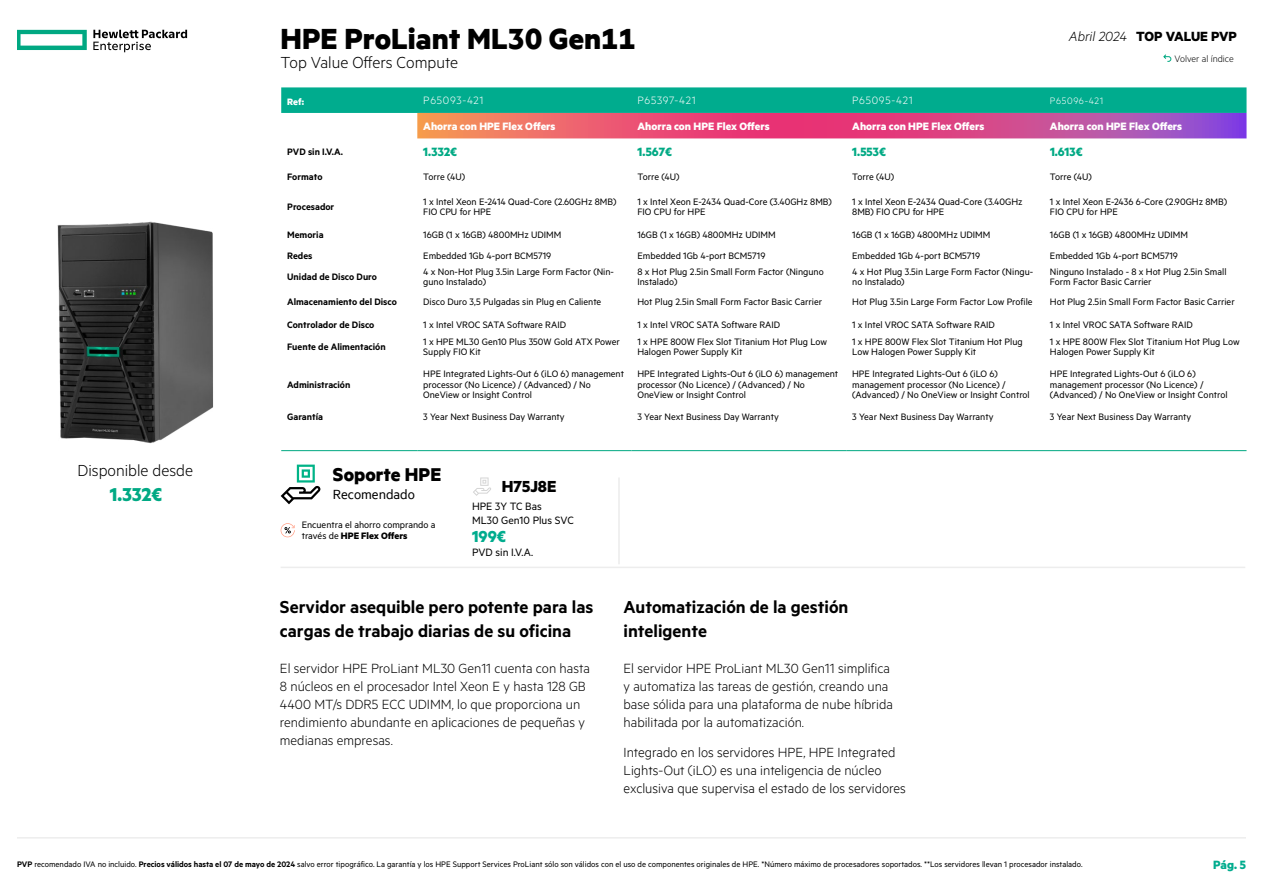
<style>
.page{position:relative;width:1263px;height:893px;background:#fff}
.page>*{position:absolute;margin:0;border:0;box-sizing:border-box;transform-origin:0 0}
.t1{font:700 33px "Metric HPE";color:#000}
.t2{font:700 21px "Metric HPE";color:#000}
.t3{font:700 21px "Metric";color:#00a984}
.t4{font:600 19.5px/23.4px "Metric";color:#000}
.t5{font:300 18px "Metric";color:#000}
.t6{font:700 18px "Metric";color:#000}
.t7{font:700 18px "Metric";color:#00ac8e}
.t8{font:300 15px/18px "Metric";color:#000}
.t9{font:300 15px/18px "Metric HPE";color:#000}
.t10{font:700 15px "Metric";letter-spacing:-.01em;color:#000}
.t11{font:15px "Metric HPE";color:#000}
.t12{font:700 13.5px "Metric";color:#00a984}
.t13{font:700 13.5px "Metric";color:#00ac8e}
.t14{font:700 12px "Metric";color:#fff}
.t15{font:12px/13.5px "Metric";color:#000}
.t16{font:300 12px "Metric";letter-spacing:.06em;color:#fff}
.t17{font:10.5px/10.5px "Metric";color:#000}
.t18{font:600 10.5px "Metric";color:#000}
.t19{font:300 10.5px "Metric";color:#000}
.t20{font:300 10.5px "Metric";letter-spacing:.06em;color:#fff}
.t21{font:700 10.5px "Metric HPE";color:#fff}
.t22{font:9px "Metric";color:#000}
.s1{font-weight:300;font-style:italic}
.s2{font-weight:700}
.s3{font-weight:600}
</style>
<div class="page">
<svg style="left:17px;top:30px;width:70px;height:20px"></svg>
<svg style="left:93px;top:30px;width:94px;height:22px"></svg>
<svg style="left:1163px;top:54px;width:9px;height:8px"></svg>
<svg style="left:281px;top:465px;width:39px;height:39px"></svg>
<hr style="left:281px;top:567px;width:964px;height:1px;background:#ededed">
<svg style="left:281px;top:523px;width:14px;height:14px"></svg>
<hr style="left:17px;top:837px;width:1229px;height:2px;background:#ededed">
<img style="left:57px;top:221px;width:157px;height:223px">
<svg style="left:281px;top:87px;width:965px;height:51px;background:#6f8c93"></svg>
<hr style="left:281px;top:450px;width:136px;height:1px;background:#00a882">
<hr style="left:417px;top:450px;width:214px;height:1px;background:#00a882">
<hr style="left:631px;top:450px;width:215px;height:1px;background:#00a882">
<hr style="left:846px;top:450px;width:198px;height:1px;background:#00a882">
<hr style="left:1044px;top:450px;width:202px;height:1px;background:#00a882">
<svg style="left:473px;top:477px;width:18px;height:19px"></svg>
<hr style="left:618px;top:477px;width:2px;height:87px;background:#b5b4b4">
<h1 class="t1" style="left:281px;top:19px;width:356px">HPE ProLiant ML30 Gen11</h1>
<h3 class="t5" style="left:281px;top:52px;width:179px">Top Value Offers Compute</h3>
<h3 class="t10" style="left:1069px;top:27px;width:170px"><span class="s1">Abril 2024</span> TOP VALUE PVP</h3>
<p class="t19" style="left:1174px;top:53px;width:61px">Volver al índice</p>
<h3 class="t5" style="left:78px;top:460px;width:117px">Disponible desde</h3>
<h2 class="t3" style="left:110px;top:481px;width:54px">1.332€</h2>
<p class="t21" style="left:287px;top:95px;width:18px">Ref:</p>
<p class="t16" style="left:423px;top:93px;width:62px">P65093-421</p>
<p class="t16" style="left:637px;top:93px;width:60px">P65397-421</p>
<p class="t16" style="left:852px;top:93px;width:62px">P65095-421</p>
<p class="t20" style="left:1050px;top:94px;width:55px">P65096-421</p>
<p class="t14" style="left:423px;top:119px;width:134px">Ahorra con HPE Flex Offers</p>
<p class="t14" style="left:637px;top:119px;width:134px">Ahorra con HPE Flex Offers</p>
<p class="t14" style="left:852px;top:119px;width:134px">Ahorra con HPE Flex Offers</p>
<p class="t14" style="left:1050px;top:119px;width:134px">Ahorra con HPE Flex Offers</p>
<p class="t18" style="left:287px;top:145px;width:57px">PVD sin I.V.A.</p>
<p class="t12" style="left:423px;top:143px;width:35px">1.332€</p>
<p class="t12" style="left:637px;top:143px;width:36px">1.567€</p>
<p class="t12" style="left:852px;top:143px;width:35px">1.553€</p>
<p class="t12" style="left:1050px;top:143px;width:34px">1.613€</p>
<p class="t18" style="left:287px;top:171px;width:37px">Formato</p>
<p class="t17" style="left:423px;top:171px;width:43px">Torre (4U)</p>
<p class="t17" style="left:637px;top:171px;width:43px">Torre (4U)</p>
<p class="t17" style="left:852px;top:171px;width:43px">Torre (4U)</p>
<p class="t17" style="left:1050px;top:171px;width:43px">Torre (4U)</p>
<p class="t18" style="left:287px;top:200px;width:49px">Procesador</p>
<p class="t17" style="left:423px;top:196px;width:195px">1 x Intel Xeon E-2414 Quad-Core (2.60GHz 8MB)<br>FIO CPU for HPE</p>
<p class="t17" style="left:637px;top:196px;width:196px">1 x Intel Xeon E-2434 Quad-Core (3.40GHz 8MB)<br>FIO CPU for HPE</p>
<p class="t17" style="left:852px;top:196px;width:172px">1 x Intel Xeon E-2434 Quad-Core (3.40GHz<br>8MB) FIO CPU for HPE</p>
<p class="t17" style="left:1050px;top:196px;width:179px">1 x Intel Xeon E-2436 6-Core (2.90GHz 8MB)<br>FIO CPU for HPE</p>
<p class="t18" style="left:287px;top:228px;width:38px">Memoria</p>
<p class="t17" style="left:423px;top:229px;width:140px">16GB (1 x 16GB) 4800MHz UDIMM</p>
<p class="t17" style="left:637px;top:229px;width:140px">16GB (1 x 16GB) 4800MHz UDIMM</p>
<p class="t17" style="left:852px;top:229px;width:140px">16GB (1 x 16GB) 4800MHz UDIMM</p>
<p class="t17" style="left:1050px;top:229px;width:140px">16GB (1 x 16GB) 4800MHz UDIMM</p>
<p class="t18" style="left:287px;top:249px;width:27px">Redes</p>
<p class="t17" style="left:423px;top:250px;width:129px">Embedded 1Gb 4-port BCM5719</p>
<p class="t17" style="left:637px;top:250px;width:129px">Embedded 1Gb 4-port BCM5719</p>
<p class="t17" style="left:852px;top:250px;width:129px">Embedded 1Gb 4-port BCM5719</p>
<p class="t17" style="left:1050px;top:250px;width:129px">Embedded 1Gb 4-port BCM5719</p>
<p class="t18" style="left:287px;top:271px;width:91px">Unidad de Disco Duro</p>
<p class="t17" style="left:423px;top:266px;width:192px">4 x Non-Hot Plug 3.5in Large Form Factor (Nin&shy;guno Instalado)</p>
<p class="t17" style="left:637px;top:266px;width:188px">8 x Hot Plug 2.5in Small Form Factor (Ninguno<br>Instalado)</p>
<p class="t17" style="left:852px;top:266px;width:182px">4 x Hot Plug 3.5in Large Form Factor (Ningu&shy;no Instalado)</p>
<p class="t17" style="left:1050px;top:266px;width:178px">Ninguno Instalado - 8 x Hot Plug 2.5in Small<br>Form Factor Basic Carrier</p>
<p class="t18" style="left:287px;top:296px;width:111px">Almacenamiento del Disco</p>
<p class="t17" style="left:423px;top:296px;width:180px">Disco Duro 3,5 Pulgadas sin Plug en Caliente</p>
<p class="t17" style="left:637px;top:296px;width:186px">Hot Plug 2.5in Small Form Factor Basic Carrier</p>
<p class="t17" style="left:852px;top:296px;width:182px">Hot Plug 3.5in Large Form Factor Low Profile</p>
<p class="t17" style="left:1050px;top:296px;width:186px">Hot Plug 2.5in Small Form Factor Basic Carrier</p>
<p class="t18" style="left:287px;top:319px;width:89px">Controlador de Disco</p>
<p class="t17" style="left:423px;top:319px;width:144px">1 x Intel VROC SATA Software RAID</p>
<p class="t17" style="left:637px;top:319px;width:144px">1 x Intel VROC SATA Software RAID</p>
<p class="t17" style="left:852px;top:319px;width:144px">1 x Intel VROC SATA Software RAID</p>
<p class="t17" style="left:1050px;top:319px;width:144px">1 x Intel VROC SATA Software RAID</p>
<p class="t18" style="left:287px;top:340px;width:100px">Fuente de Alimentación</p>
<p class="t17" style="left:423px;top:336px;width:198px">1 x HPE ML30 Gen10 Plus 350W Gold ATX Power<br>Supply FIO Kit</p>
<p class="t17" style="left:637px;top:336px;width:191px">1 x HPE 800W Flex Slot Titanium Hot Plug Low<br>Halogen Power Supply Kit</p>
<p class="t17" style="left:852px;top:336px;width:172px">1 x HPE 800W Flex Slot Titanium Hot Plug<br>Low Halogen Power Supply Kit</p>
<p class="t17" style="left:1050px;top:336px;width:191px">1 x HPE 800W Flex Slot Titanium Hot Plug Low<br>Halogen Power Supply Kit</p>
<p class="t18" style="left:287px;top:378px;width:65px">Administración</p>
<p class="t17" style="left:423px;top:369px;width:202px">HPE Integrated Lights-Out 6 (iLO 6) management processor (No Licence) / (Advanced) / No<br>OneView or Insight Control</p>
<p class="t17" style="left:637px;top:369px;width:202px">HPE Integrated Lights-Out 6 (iLO 6) management processor (No Licence) / (Advanced) / No<br>OneView or Insight Control</p>
<p class="t17" style="left:852px;top:369px;width:179px">HPE Integrated Lights-Out 6 (iLO 6) management processor (No Licence) / (Advanced) / No OneView or Insight Control</p>
<p class="t17" style="left:1050px;top:369px;width:179px">HPE Integrated Lights-Out 6 (iLO 6) management processor (No Licence) / (Advanced) / No OneView or Insight Control</p>
<p class="t18" style="left:287px;top:411px;width:37px">Garantía</p>
<p class="t17" style="left:423px;top:411px;width:143px">3 Year Next Business Day Warranty</p>
<p class="t17" style="left:637px;top:411px;width:143px">3 Year Next Business Day Warranty</p>
<p class="t17" style="left:852px;top:411px;width:143px">3 Year Next Business Day Warranty</p>
<p class="t17" style="left:1050px;top:411px;width:143px">3 Year Next Business Day Warranty</p>
<h2 class="t2" style="left:333px;top:462px;width:110px">Soporte HPE</h2>
<h3 class="t11" style="left:333px;top:486px;width:83px">Recomendado</h3>
<p class="t17" style="left:302px;top:519px;width:135px">Encuentra el ahorro comprando a través de <span class="s2">HPE Flex Offers</span></p>
<h3 class="t6" style="left:502px;top:475px;width:56px">H75J8E</h3>
<p class="t15" style="left:472px;top:499px;width:103px">HPE 3Y TC Bas<br>ML30 Gen10 Plus SVC</p>
<h3 class="t7" style="left:472px;top:525px;width:35px">199€</h3>
<p class="t15" style="left:472px;top:545px;width:63px">PVD sin I.V.A.</p>
<h3 class="t4" style="left:280px;top:595px;width:315px">Servidor asequible pero potente para las cargas de trabajo diarias de su oficina</h3>
<h3 class="t8" style="left:280px;top:658px;width:311px">El servidor HPE ProLiant ML30 Gen11 cuenta con hasta 8 núcleos en el procesador Intel Xeon E y hasta 128 GB 4400 MT/s DDR5 ECC UDIMM, lo que proporciona un rendimiento abundante en aplicaciones de pequeñas y medianas empresas.</h3>
<h3 class="t4" style="left:623px;top:595px;width:226px">Automatización de la gestión inteligente</h3>
<h3 class="t8" style="left:623px;top:658px;width:271px">El servidor HPE ProLiant ML30 Gen11 simplifica y automatiza las tareas de gestión, creando una base sólida para una plataforma de nube híbrida habilitada por la automatización.</h3>
<h3 class="t9" style="left:623px;top:742px;width:284px">Integrado en los servidores HPE, HPE Integrated<br>Lights-Out (iLO) es una inteligencia de núcleo exclusiva que supervisa el estado de los servidores</h3>
<p class="t22" style="left:17px;top:858px;width:1067px"><span class="s3">PVP</span> recomendado IVA no incluido. <span class="s3">Precios válidos hasta el 07 de mayo de 2024</span> salvo error tipográfico. La garantía y los HPE Support Services ProLiant sólo son válidos con el uso de componentes originales de HPE. *Número máximo de procesadores soportados. **Los servidores llevan 1 procesador instalado.</p>
<p class="t13" style="left:1213px;top:857px;width:34px">Pág. 5</p>
</div>
